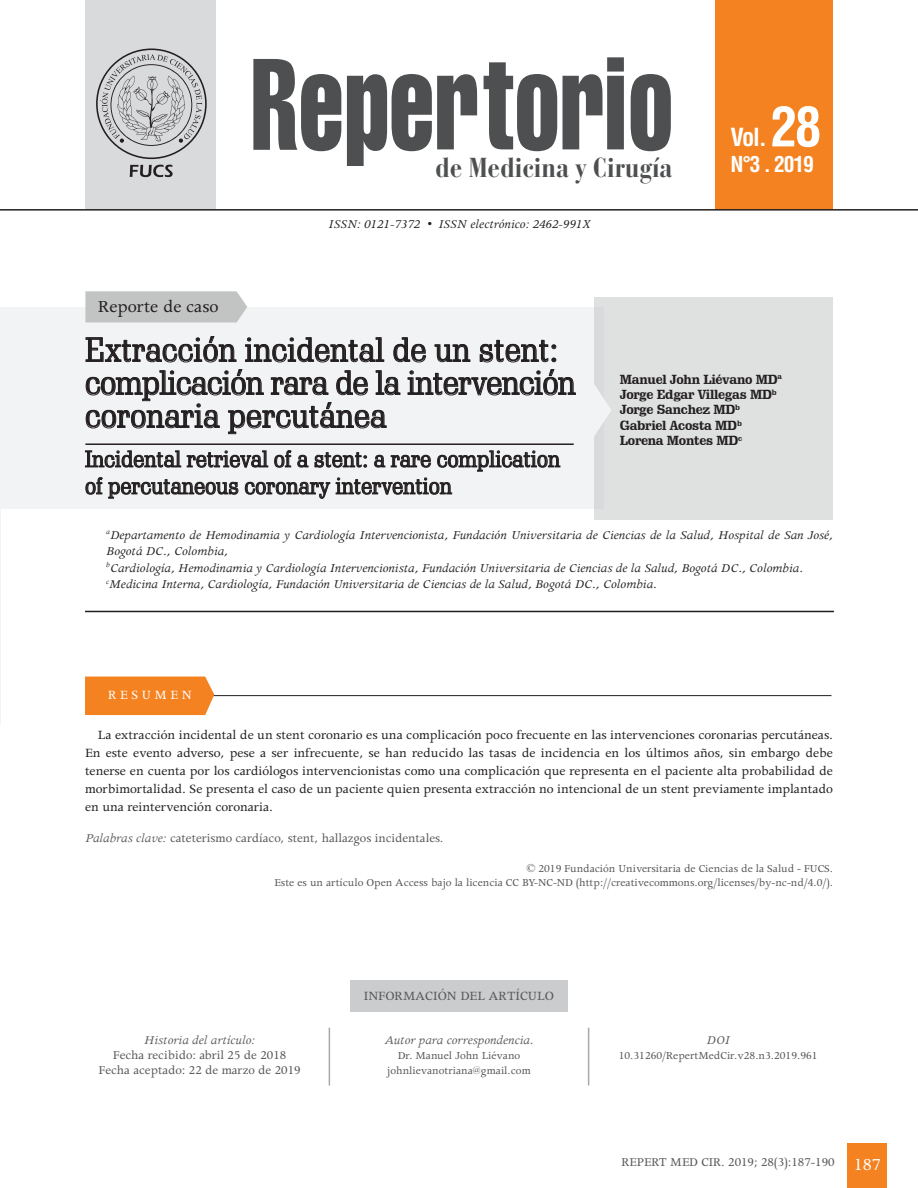
<style>
.page{position:relative;width:918px;height:1188px;background:#fff}
.page>*{position:absolute;margin:0;border:0;box-sizing:border-box;transform-origin:0 0}
.t1{font:33px/33px "Schadow BT";letter-spacing:-.02em;color:#231f20}
.t2{font:33px "Schadow BT";color:#231f20}
.t3{font:700 condensed 27.3px "Bauer Bodoni Std";color:#4e4f50}
.t4{font:700 condensed 24.45px "Helvetica LT Std";color:#fff}
.t5{font:22.5px/27px "Schadow BT";color:#231f20}
.t6{font:700 condensed 21.45px "Helvetica LT Std";color:#fff}
.t7{font:19.05px "Apollo MT Std";color:#231f20}
.t8{font:19.05px "Apollo MT Std";color:#fff}
.t9{font:14.25px/18px "Apollo MT Std";color:#231f20;text-align:justify}
.t10{font:14.25px "Apollo MT Std";color:#57585a}
.t11{font:14.25px "Apollo MT Std";color:#fff}
.t12{font:italic 13.5px/16.5px "Apollo MT Std";color:#231f20}
.t13{font:13.5px "Apollo MT Std";color:#57585a}
.t14{font:italic 13.5px "Apollo MT Std";color:#57585a}
.t15{font:700 12.9px "Schadow BT";letter-spacing:-.02em;color:#231f20}
.t16{font:12px "Apollo MT Std";color:#57585a}
.s1{font-size:53.7px}
.s2{font-style:italic}
</style>
<div class="page">
<div style="left:848px;top:1143px;width:39px;height:45px;background:#f58220"></div>
<hr style="left:0;top:363px;width:1px;height:362px;background:#f2f3f4">
<div style="left:0;top:307px;width:603px;height:202px;background:#f2f3f4"></div>
<div style="left:594px;top:297px;width:239px;height:223px;background:#dfe0e0"></div>
<hr style="left:85px;top:611px;width:749px;height:1px;background:#231f20">
<div style="left:85px;top:291px;width:162px;height:31px;background:#c2c3c3"></div>
<hr style="left:85px;top:695px;width:746px;height:1px;background:#231f20">
<div style="left:85px;top:677px;width:129px;height:38px;background:#f58220"></div>
<div style="left:350px;top:980px;width:217px;height:31px;background:#cbccce"></div>
<hr style="left:329px;top:1028px;width:1px;height:58px;background:#a8a9ad">
<hr style="left:588px;top:1028px;width:1px;height:58px;background:#a8a9ad">
<svg style="left:85px;top:336px;width:152px;height:27px"></svg>
<svg style="left:245px;top:337px;width:140px;height:26px"></svg>
<svg style="left:393px;top:337px;width:33px;height:26px"></svg>
<svg style="left:434px;top:344px;width:37px;height:18px"></svg>
<svg style="left:479px;top:340px;width:78px;height:23px"></svg>
<svg style="left:407px;top:369px;width:204px;height:67px"></svg>
<svg style="left:85px;top:369px;width:316px;height:65px"></svg>
<svg style="left:85px;top:450px;width:476px;height:49px"></svg>
<hr style="left:85px;top:443px;width:489px;height:2px;background:#231f20">
<div style="left:715px;top:0;width:118px;height:209px;background:#f58220"></div>
<svg style="left:631px;top:74px;width:40px;height:77px"></svg>
<svg style="left:563px;top:57px;width:61px;height:92px"></svg>
<svg style="left:484px;top:62px;width:73px;height:89px"></svg>
<svg style="left:347px;top:74px;width:130px;height:92px"></svg>
<svg style="left:253px;top:59px;width:88px;height:92px"></svg>
<div style="left:85px;top:0;width:131px;height:209px;background:#d9dadc"></div>
<svg style="left:130px;top:165px;width:43px;height:12px"></svg>
<svg style="left:96px;top:48px;width:111px;height:111px"></svg>
<hr style="left:0;top:209px;width:918px;height:2px;background:#231f20">
<p class="t7" style="left:98px;top:296px;width:122px">Reporte de caso</p>
<p class="t3" style="left:435px;top:151px;width:239px">de Medicina y Cirugía</p>
<p class="t12" style="left:329px;top:217px;width:263px">ISSN: 0121-7372 • ISSN electrónico: 2462-991X</p>
<p class="t4" style="left:730px;top:122px;width:93px">Vol. <span class="s1">28</span></p>
<p class="t6" style="left:730px;top:151px;width:85px">N°3 . 2019</p>
<p class="t2" style="left:85px;top:330px;width:475px">Extracción incidental de un stent:</p>
<p class="t1" style="left:85px;top:366px;width:492px">complicación rara de la intervención coronaria percutánea</p>
<p class="t5" style="left:85px;top:445px;width:477px">Incidental retrieval of a stent: a rare complication of percutaneous coronary intervention</p>
<p class="t15" style="left:620px;top:371px;width:164px">Manuel John Liévano MD<sup>a</sup></p>
<p class="t15" style="left:620px;top:387px;width:158px">Jorge Edgar Villegas MD<sup>b</sup></p>
<p class="t15" style="left:620px;top:402px;width:122px">Jorge Sanchez MD<sup>b</sup></p>
<p class="t15" style="left:620px;top:417px;width:123px">Gabriel Acosta MD<sup>b</sup></p>
<p class="t15" style="left:620px;top:433px;width:124px">Lorena Montes MD<sup>c</sup></p>
<p class="t12" style="left:106px;top:528px;width:728px"><sup>a</sup>Departamento de Hemodinamia y Cardiología Intervencionista, Fundación Universitaria de Ciencias de la Salud, Hospital de San José,<br>Bogotá DC., Colombia,</p>
<p class="t12" style="left:106px;top:561px;width:698px"><sup>b</sup>Cardiología, Hemodinamia y Cardiología Intervencionista, Fundación Universitaria de Ciencias de la Salud, Bogotá DC., Colombia.</p>
<p class="t12" style="left:106px;top:577px;width:552px"><sup>c</sup>Medicina Interna, Cardiología, Fundación Universitaria de Ciencias de la Salud, Bogotá DC., Colombia.</p>
<p class="t11" style="left:108px;top:687px;width:85px">R E S U M E N</p>
<p class="t9" style="left:85px;top:727px;width:749px;text-indent:13px">La extracción incidental de un stent coronario es una complicación poco frecuente en las intervenciones coronarias percutáneas.<br>En este evento adverso, pese a ser infrecuente, se han reducido las tasas de incidencia en los últimos años, sin embargo debe tenerse en cuenta por los cardiólogos intervencionistas como una complicación que representa en el paciente alta probabilidad de morbimortalidad. Se presenta el caso de un paciente quien presenta extracción no intencional de un stent previamente implantado en una reintervención coronaria.</p>
<p class="t13" style="left:85px;top:831px;width:360px"><span class="s2">Palabras clave:</span> cateterismo cardíaco, stent, hallazgos incidentales.</p>
<p class="t16" style="left:526px;top:862px;width:308px">© 2019 Fundación Universitaria de Ciencias de la Salud - FUCS.</p>
<p class="t16" style="left:274px;top:876px;width:560px">Este es un artículo Open Access bajo la licencia CC BY-NC-ND (http://creativecommons.org/licenses/by-nc-nd/4.0/).</p>
<p class="t14" style="left:144px;top:1033px;width:112px">Historia del artículo:</p>
<p class="t13" style="left:113px;top:1048px;width:175px">Fecha recibido: abril 25 de 2018</p>
<p class="t13" style="left:99px;top:1063px;width:203px">Fecha aceptado: 22 de marzo de 2019</p>
<p class="t10" style="left:364px;top:988px;width:192px">INFORMACIÓN DEL ARTÍCULO</p>
<p class="t14" style="left:384px;top:1033px;width:151px">Autor para correspondencia.</p>
<p class="t16" style="left:398px;top:1049px;width:124px">Dr. Manuel John Liévano</p>
<p class="t16" style="left:387px;top:1064px;width:145px">johnlievanotriana@gmail.com</p>
<p class="t14" style="left:707px;top:1033px;width:25px">DOI</p>
<p class="t16" style="left:619px;top:1049px;width:200px">10.31260/RepertMedCir.v28.n3.2019.961</p>
<p class="t13" style="left:622px;top:1155px;width:215px">REPERT MED CIR. 2019; 28(3):187-190</p>
<h3 class="t8" style="left:854px;top:1154px;width:29px">187</h3>
</div>
